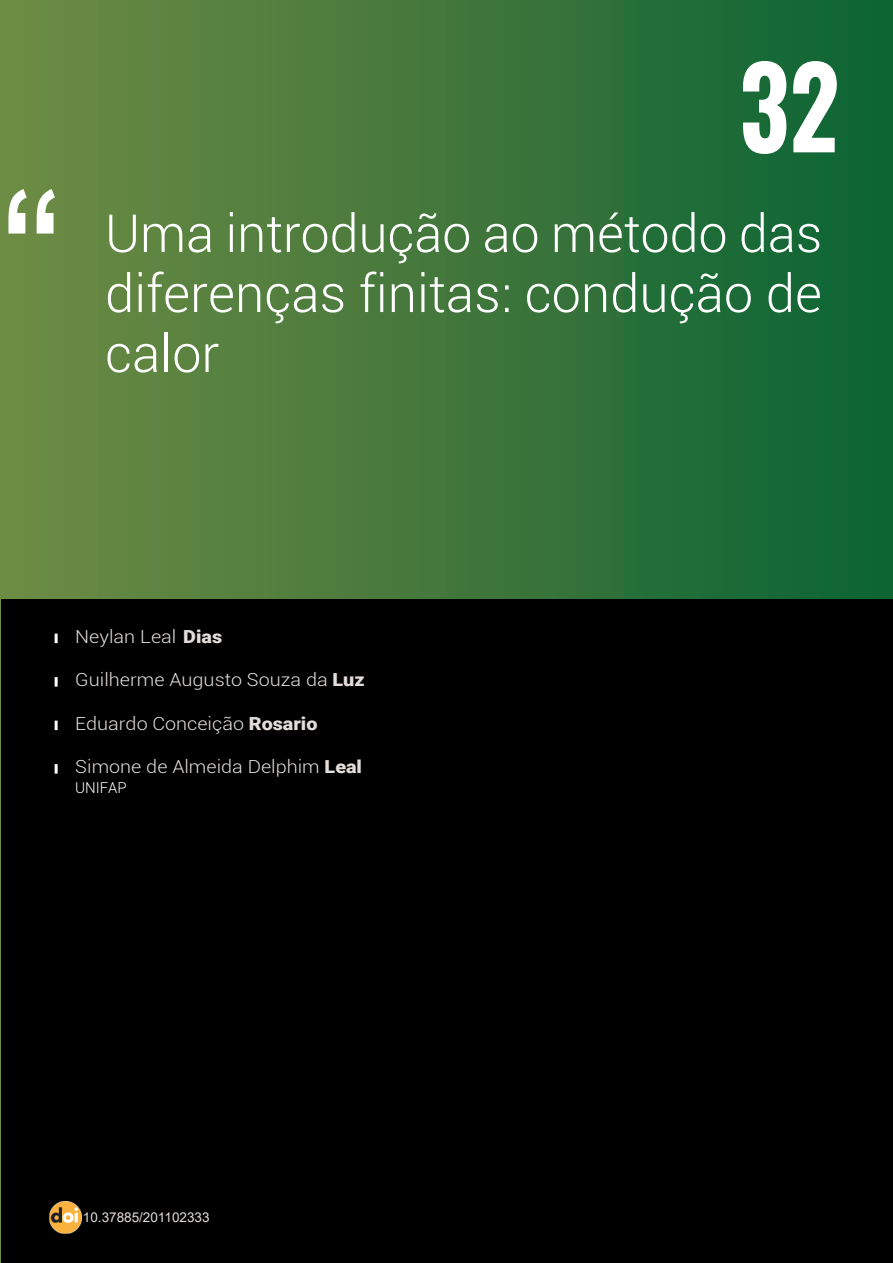
<style>
.page{position:relative;width:893px;height:1263px;background:#fff}
.page>*{position:absolute;margin:0;border:0;box-sizing:border-box;transform-origin:0 0}
.t1{font:700 150px "Arial Narrow";color:#fff}
._01_num_cap{font:700 111.15px "Oswald";color:#fff;scale:.88 1}
._01_cap_titulo{font:300 52.5px/60px "Roboto";color:#fff;text-align:justify}
._02_autor{font:300 18px "Roboto";color:#e2ddda;scale:1.1 1}
._02_instituicao{font:300 15px "Roboto";color:#fff}
._02_DOI{font:13.5px "Arial";color:#e2ddda}
.s1{font-weight:900}
</style>
<div class="page">
<div style="left:1px;top:0;width:892px;height:1263px;background:linear-gradient(to right,#718c44,#0c6434)"></div>
<div style="left:1px;top:600px;width:891px;height:663px;background:#000"></div>
<img style="left:50px;top:1201px;width:32px;height:32px">
<svg style="left:55px;top:634px;width:3px;height:9px"></svg>
<svg style="left:55px;top:677px;width:3px;height:10px"></svg>
<svg style="left:55px;top:721px;width:3px;height:9px"></svg>
<svg style="left:55px;top:764px;width:3px;height:10px"></svg>
<h1 class="t1" style="left:1px;top:130px;width:63px">“</h1>
<p class="_01_num_cap" style="left:739px;top:49px;width:115px">32</p>
<p class="_01_cap_titulo" style="left:105px;top:202px;width:719px">Uma introdução ao método das diferenças finitas: condução de calor</p>
<p class="_02_autor" style="left:75px;top:624px;width:135px">Neylan Leal <span class="s1">Dias</span></p>
<p class="_02_autor" style="left:75px;top:667px;width:265px">Guilherme Augusto Souza da <span class="s1">Luz</span></p>
<p class="_02_autor" style="left:75px;top:711px;width:222px">Eduardo Conceição <span class="s1">Rosario</span></p>
<p class="_02_autor" style="left:75px;top:754px;width:262px">Simone de Almeida Delphim <span class="s1">Leal</span></p>
<p class="_02_instituicao" style="left:75px;top:777px;width:53px">UNIFAP</p>
<p class="_02_DOI" style="left:83px;top:1208px;width:128px">10.37885/201102333</p>
</div>
